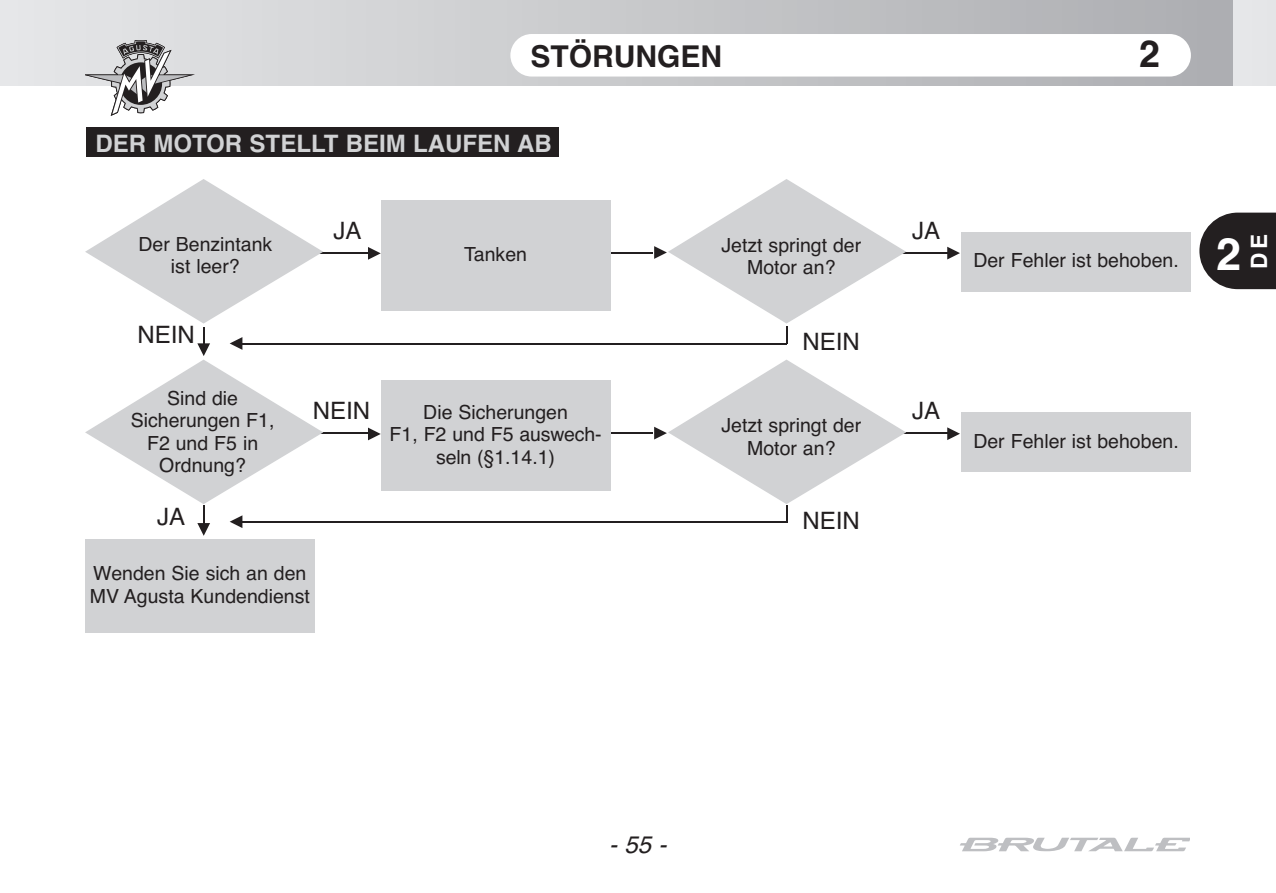
<style>
.page{position:relative;width:1276px;height:893px;background:#fff}
.page>*{position:absolute;margin:0;border:0;box-sizing:border-box;transform-origin:0 0}
.t1{font:700 45px "Helvetica";color:#fff}
.t2{font:700 37.5px "Helvetica";color:#231f20}
.t3{font:700 30px "Helvetica";color:#231f20}
.t4{font:700 24px "Helvetica";color:#d1d2d4}
.t5{font:24px "Helvetica";color:#231f20}
.t6{font:italic 24px "Helvetica";color:#231f20}
.t7{font:700 22.5px "Helvetica";color:#fff}
.t8{font:19.5px/22.5px "Helvetica";color:#231f20;text-align:center}
</style>
<div class="page">
<div style="left:0;top:0;width:1276px;height:85px;background:linear-gradient(to right,#e6e7e8,#aaabaf)"></div>
<div style="left:510px;top:34px;width:681px;height:43px;background:#fff;border-radius:21px"></div>
<svg style="left:1199px;top:213px;width:77px;height:76px;background:#3b3738"></svg>
<svg style="left:960px;top:838px;width:229px;height:13px"></svg>
<div style="left:1233px;top:0;width:43px;height:85px;background:#e5e6e8"></div>
<svg style="left:85px;top:40px;width:110px;height:76px"></svg>
<hr style="left:602px;top:252px;width:51px;height:1px;background:#231f20">
<svg style="left:368px;top:247px;width:13px;height:13px"></svg>
<hr style="left:317px;top:252px;width:51px;height:1px;background:#231f20">
<hr style="left:893px;top:252px;width:55px;height:1px;background:#231f20">
<svg style="left:947px;top:247px;width:13px;height:12px"></svg>
<div style="left:961px;top:232px;width:230px;height:59px;background:#d1d2d4"></div>
<svg style="left:85px;top:179px;width:238px;height:145px"></svg>
<div style="left:381px;top:200px;width:229px;height:110px;background:#d1d2d4"></div>
<div style="left:85px;top:539px;width:230px;height:94px;background:#d1d2d4"></div>
<hr style="left:203px;top:506px;width:2px;height:23px;background:#231f20">
<svg style="left:197px;top:523px;width:13px;height:13px"></svg>
<hr style="left:238px;top:521px;width:549px;height:2px;background:#231f20">
<svg style="left:230px;top:515px;width:12px;height:13px"></svg>
<hr style="left:203px;top:327px;width:2px;height:23px;background:#231f20">
<hr style="left:602px;top:432px;width:51px;height:2px;background:#231f20">
<svg style="left:368px;top:428px;width:13px;height:12px"></svg>
<hr style="left:317px;top:433px;width:51px;height:1px;background:#231f20">
<hr style="left:893px;top:433px;width:55px;height:1px;background:#231f20">
<svg style="left:947px;top:427px;width:13px;height:13px"></svg>
<div style="left:961px;top:412px;width:230px;height:60px;background:#d1d2d4"></div>
<div style="left:381px;top:380px;width:229px;height:111px;background:#d1d2d4"></div>
<svg style="left:654px;top:360px;width:252px;height:162px"></svg>
<svg style="left:654px;top:179px;width:252px;height:165px"></svg>
<hr style="left:238px;top:343px;width:549px;height:2px;background:#231f20">
<svg style="left:85px;top:337px;width:238px;height:167px"></svg>
<div style="left:87px;top:128px;width:472px;height:29px;background:#231f20"></div>
<h3 class="t3" style="left:530px;top:39px;width:193px">STÖRUNGEN</h3>
<h2 class="t2" style="left:1139px;top:32px;width:22px">2</h2>
<p class="t4" style="left:95px;top:129px;width:458px">DER MOTOR STELLT BEIM LAUFEN AB</p>
<p class="t5" style="left:333px;top:216px;width:30px">JA</p>
<p class="t5" style="left:912px;top:216px;width:30px">JA</p>
<p class="t8" style="left:138px;top:233px;width:135px">Der Benzintank ist leer?</p>
<p class="t8" style="left:464px;top:243px;width:64px">Tanken</p>
<p class="t8" style="left:721px;top:234px;width:141px">Jetzt springt der<br>Motor an?</p>
<p class="t5" style="left:137px;top:320px;width:59px">NEIN</p>
<p class="t8" style="left:131px;top:387px;width:145px">Sind die<br>Sicherungen F1,<br>F2 und F5 in<br>Ordnung?</p>
<p class="t5" style="left:157px;top:502px;width:30px">JA</p>
<p class="t5" style="left:802px;top:327px;width:59px">NEIN</p>
<p class="t5" style="left:313px;top:397px;width:59px">NEIN</p>
<p class="t5" style="left:912px;top:397px;width:30px">JA</p>
<p class="t8" style="left:389px;top:401px;width:213px">Die Sicherungen<br>F1, F2 und F5 auswech&shy;seln (§1.14.1)</p>
<p class="t8" style="left:721px;top:414px;width:141px">Jetzt springt der<br>Motor an?</p>
<p class="t5" style="left:802px;top:507px;width:59px">NEIN</p>
<p class="t8" style="left:90px;top:562px;width:222px;text-align:left">Wenden Sie sich an den<br>MV Agusta Kundendienst</p>
<p class="t8" style="left:973px;top:249px;width:207px">Der Fehler ist behoben.</p>
<p class="t8" style="left:973px;top:430px;width:207px">Der Fehler ist behoben.</p>
<h1 class="t1" style="left:1216px;top:228px;width:27px">2</h1>
<p class="t7" style="left:1246px;top:269px;width:37px;rotate:-90deg">DE</p>
<p class="t6" style="left:609px;top:831px;width:59px">-55-</p>
</div>
